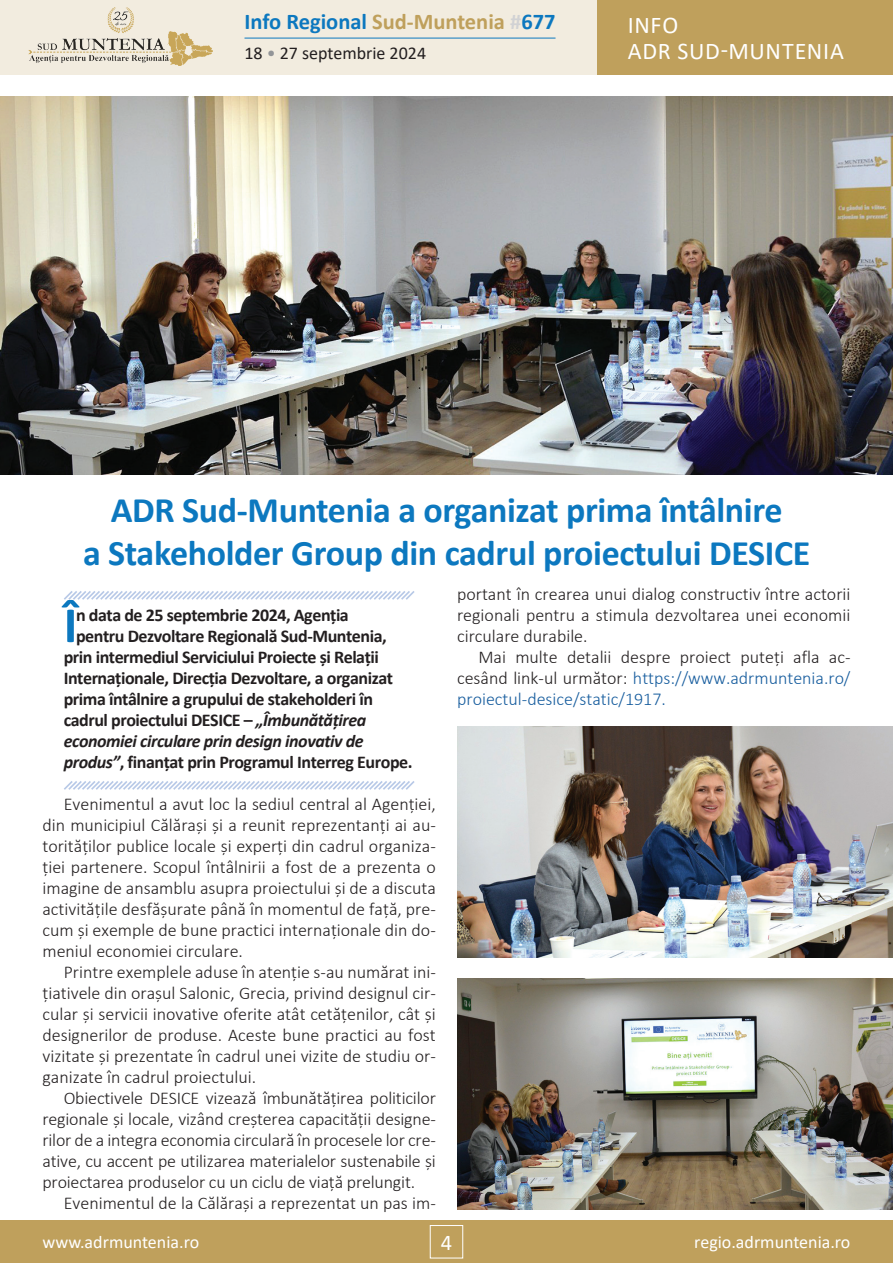
<style>
.page{position:relative;width:893px;height:1263px;background:#fff}
.page>*{position:absolute;margin:0;border:0;box-sizing:border-box;transform-origin:0 0}
.t1{font:700 51.15px "Calibri";color:#0c78bf}
.t2{font:700 36px/43.2px "Calibri";letter-spacing:-.01em;color:#0c78bf;text-align:center}
.t3{font:24px/25.5px "Calibri";letter-spacing:.03em;color:#fff}
.t4{font:700 22.5px "Calibri";color:#0c78bf}
.t5{font:22.5px "Calibri";color:#fff}
.t6{font:300 18px/21px "Calibri";color:#231f20;text-align:justify}
.t7{font:700 18px "Calibri";letter-spacing:-.025em;color:#231f20}
.t8{font:18px "Calibri";color:#fff}
.t9{font:italic 700 18px "Calibri";letter-spacing:-.025em;color:#231f20}
.t10{font:18px "Calibri";color:#231f20}
.s1{color:#bfa05c}
.s2{color:#d1d2d4}
.s3{color:#939598}
.s4{font-style:italic}
.s5{color:#175d9e}
</style>
<div class="page">
<div style="left:0;top:1220px;width:893px;height:43px;background:#bfa05c"></div>
<div style="left:430px;top:1225px;width:33px;height:33px;border:1px solid #fff"></div>
<div style="left:0;top:0;width:893px;height:75px;background:#f2ecdf"></div>
<div style="left:597px;top:0;width:296px;height:75px;background:#bfa05c"></div>
<hr style="left:244px;top:38px;width:311px;height:1px;background:#0c78bf">
<img style="left:28px;top:7px;width:185px;height:59px">
<svg style="left:64px;top:591px;width:351px;height:9px"></svg>
<svg style="left:64px;top:781px;width:351px;height:9px"></svg>
<img style="left:0;top:96px;width:893px;height:378px">
<img style="left:457px;top:726px;width:436px;height:231px">
<img style="left:457px;top:978px;width:436px;height:231px">
<p class="t4" style="left:244px;top:6px;width:313px">Info Regional <span class="s1">Sud-Muntenia</span> <span class="s2">#</span>677</p>
<p class="t10" style="left:244px;top:41px;width:183px">18 <span class="s3">•</span> 27 septembrie 2024</p>
<h3 class="t3" style="left:628px;top:12px;width:218px">INFO<br>ADR SUD-MUNTENIA</h3>
<h2 class="t2" style="left:83px;top:488px;width:729px">ADR Sud-Muntenia a organizat prima întâlnire<br>a Stakeholder Group din cadrul proiectului DESICE</h2>
<h1 class="t1" style="left:64px;top:589px;width:15px">Î</h1>
<p class="t7" style="left:76px;top:602px;width:274px">n data de 25 septembrie 2024, Agenția</p>
<p class="t7" style="left:76px;top:623px;width:312px">pentru Dezvoltare Regională Sud-Muntenia,</p>
<p class="t7" style="left:64px;top:644px;width:317px">prin intermediul Serviciului Proiecte și Relații</p>
<p class="t7" style="left:64px;top:665px;width:331px">Internaționale, Direcția Dezvoltare, a organizat</p>
<p class="t7" style="left:64px;top:686px;width:311px">prima întâlnire a grupului de stakeholderi în</p>
<p class="t7" style="left:64px;top:707px;width:304px">cadrul proiectului DESICE – <span class="s4">„Îmbunătățirea</span></p>
<p class="t9" style="left:64px;top:728px;width:301px">economiei circulare prin design inovativ de</p>
<p class="t7" style="left:64px;top:749px;width:350px"><span class="s4">produs”</span>, finanțat prin Programul Interreg Europe.</p>
<p class="t6" style="left:42px;top:793px;width:395px;text-indent:21px">Evenimentul a avut loc la sediul central al Agenției, din municipiul Călărași și a reunit reprezentanți ai au&shy;torităților publice locale și experți din cadrul organiza&shy;ției partenere. Scopul întâlnirii a fost de a prezenta o imagine de ansamblu asupra proiectului și de a discuta activitățile desfășurate până în momentul de față, pre&shy;cum și exemple de bune practici internaționale din do&shy;meniul economiei circulare.</p>
<p class="t6" style="left:42px;top:961px;width:395px;text-indent:21px">Printre exemplele aduse în atenție s-au numărat ini&shy;țiativele din orașul Salonic, Grecia, privind designul cir&shy;cular și servicii inovative oferite atât cetățenilor, cât și designerilor de produse. Aceste bune practici au fost vizitate și prezentate în cadrul unei vizite de studiu or&shy;ganizate în cadrul proiectului.</p>
<p class="t6" style="left:42px;top:1087px;width:395px;text-indent:21px">Obiectivele DESICE vizează îmbunătățirea politicilor regionale și locale, vizând creșterea capacității designe&shy;rilor de a integra economia circulară în procesele lor cre&shy;ative, cu accent pe utilizarea materialelor sustenabile și proiectarea produselor cu un ciclu de viață prelungit.</p>
<p class="t6" style="left:64px;top:1193px;width:374px">Evenimentul de la Călărași a reprezentat un pas im-</p>
<p class="t6" style="left:457px;top:584px;width:395px">portant în crearea unui dialog constructiv între actorii regionali pentru a stimula dezvoltarea unei economii circulare durabile.</p>
<p class="t6" style="left:457px;top:647px;width:395px;text-indent:21px">Mai multe detalii despre proiect puteți afla ac&shy;cesând link-ul următor: <span class="s5">https://www.adrmuntenia.ro/ proiectul-desice/static/1917.</span></p>
<p class="t8" style="left:43px;top:1230px;width:158px">www.adrmuntenia.ro</p>
<p class="t5" style="left:441px;top:1226px;width:13px">4</p>
<p class="t8" style="left:694px;top:1230px;width:158px">regio.adrmuntenia.ro</p>
</div>
